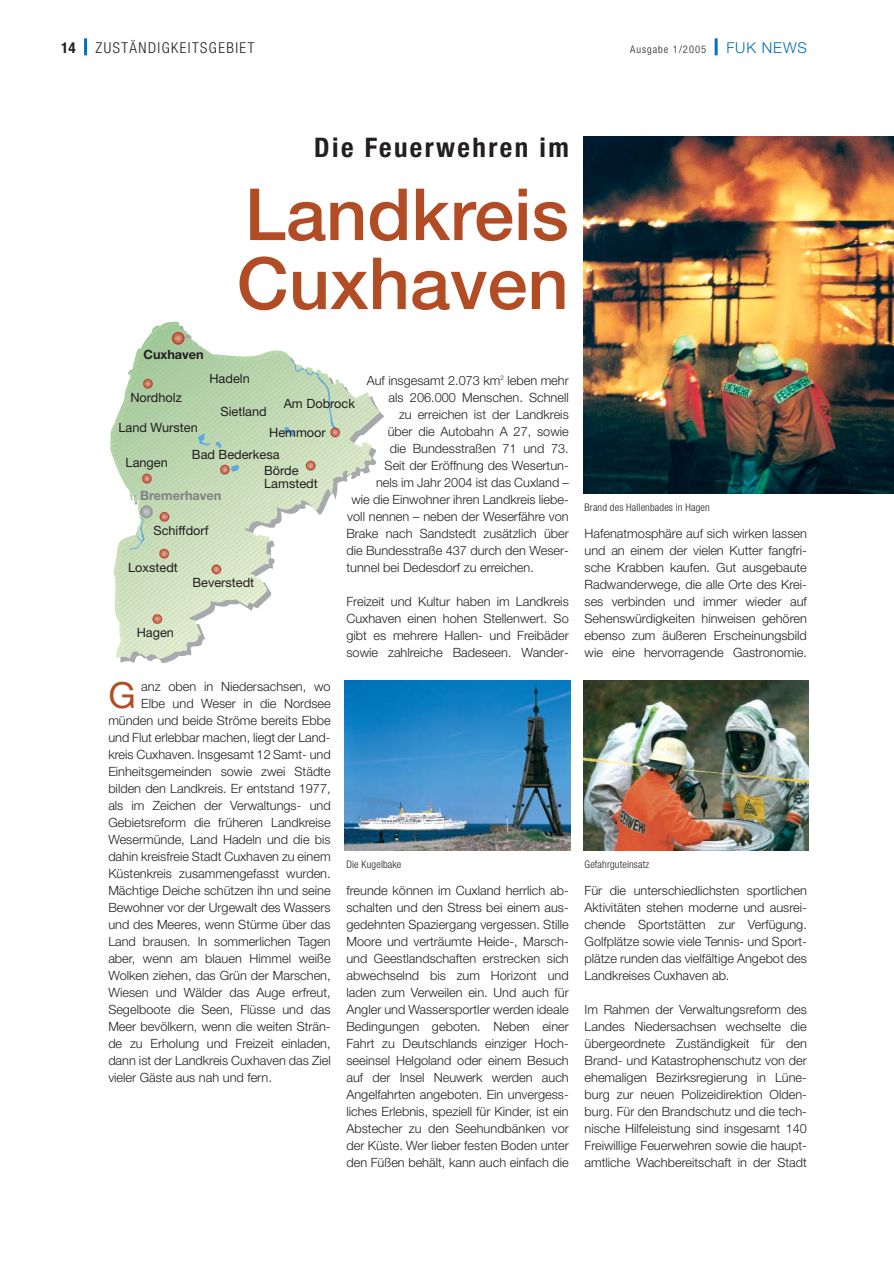
<style>
.page{position:relative;width:894px;height:1263px;background:#fff}
.page>*{position:absolute;margin:0;border:0;box-sizing:border-box;transform-origin:0 0}
.t1{font:500 72px/69px "Helvetica Neue";color:#b14c24}
.t2{font:36px "Helvetica Neue";color:#b14c24}
.t3{font:700 condensed 27px "Helvetica Neue";letter-spacing:.09em;color:#231f20}
.t4{font:300 condensed 15px "Helvetica Neue";letter-spacing:.095em;color:#231f20}
.t5{font:300 15px "Helvetica Neue";letter-spacing:.055em;color:#0071bc}
.t6{font:700 condensed 15px "Helvetica Neue";color:#231f20}
.t7{font:300 12.75px/17px "Helvetica Neue";color:#231f20;text-align:justify}
.t8{font:12.75px/12.8px "Helvetica Neue";color:#231f20}
.t9{font:700 12.75px "Helvetica Neue";color:#808285}
.t10{font:700 12.75px "Helvetica Neue";color:#231f20}
.t11{font:300 condensed 10.5px "Helvetica Neue";letter-spacing:.015em;color:#231f20}
.t12{font:300 condensed 10.5px "Helvetica Neue";letter-spacing:.095em;color:#231f20}
</style>
<div class="page">
<svg style="left:142px;top:461px;width:235px;height:200px"></svg>
<svg style="left:152px;top:614px;width:10px;height:10px"></svg>
<svg style="left:212px;top:565px;width:9px;height:9px"></svg>
<svg style="left:110px;top:321px;width:230px;height:238px"></svg>
<hr style="left:84px;top:38px;width:3px;height:17px;background:#0071bc">
<hr style="left:715px;top:38px;width:3px;height:17px;background:#0071bc">
<img style="left:583px;top:136px;width:310px;height:357px">
<img style="left:583px;top:680px;width:225px;height:170px">
<img style="left:345px;top:680px;width:225px;height:170px">
<p class="t6" style="left:61px;top:42px;width:16px">14</p>
<p class="t4" style="left:96px;top:42px;width:160px">ZUSTÄNDIGKEITSGEBIET</p>
<p class="t12" style="left:630px;top:45px;width:78px">Ausgabe 1/2005</p>
<p class="t5" style="left:726px;top:42px;width:82px">FUK NEWS</p>
<h3 class="t3" style="left:314px;top:138px;width:256px">Die Feuerwehren im</h3>
<p class="t10" style="left:144px;top:350px;width:62px">Cuxhaven</p>
<h1 class="t1" style="left:237px;top:187px;width:334px">Landkreis<br>Cuxhaven</h1>
<p class="t8" style="left:209px;top:373px;width:42px">Hadeln</p>
<p class="t7" style="left:367px;top:373px;width:204px">Auf insgesamt 2.073 km<sup>2</sup> leben mehr</p>
<p class="t7" style="left:389px;top:390px;width:182px">als 206.000 Menschen. Schnell</p>
<p class="t7" style="left:399px;top:407px;width:171px">zu erreichen ist der Landkreis</p>
<p class="t7" style="left:388px;top:424px;width:183px">über die Autobahn A 27, sowie</p>
<p class="t7" style="left:390px;top:441px;width:181px">die Bundesstraßen 71 und 73.</p>
<p class="t7" style="left:385px;top:458px;width:186px">Seit der Eröffnung des Wesertun-</p>
<p class="t7" style="left:376px;top:475px;width:194px">nels im Jahr 2004 ist das Cuxland –</p>
<p class="t7" style="left:352px;top:492px;width:219px">wie die Einwohner ihren Landkreis liebe-</p>
<p class="t7" style="left:347px;top:509px;width:223px">voll nennen – neben der Weserfähre von</p>
<p class="t7" style="left:346px;top:526px;width:224px">Brake nach Sandstedt zusätzlich über</p>
<p class="t7" style="left:346px;top:543px;width:224px">die Bundesstraße 437 durch den Weser-</p>
<p class="t7" style="left:346px;top:560px;width:189px">tunnel bei Dedesdorf zu erreichen.</p>
<p class="t7" style="left:346px;top:594px;width:224px">Freizeit und Kultur haben im Landkreis Cuxhaven einen hohen Stellenwert. So gibt es mehrere Hallen- und Freibäder sowie zahlreiche Badeseen. Wander-</p>
<p class="t8" style="left:130px;top:393px;width:53px">Nordholz</p>
<p class="t8" style="left:284px;top:398px;width:73px">Am Dobrock</p>
<p class="t8" style="left:220px;top:406px;width:48px">Sietland</p>
<p class="t8" style="left:118px;top:422px;width:81px">Land Wursten</p>
<p class="t8" style="left:192px;top:422px;width:135px;line-height:22.5px;text-indent:77px">Hemmoor<br>Bad Bederkesa</p>
<p class="t9" style="left:140px;top:491px;width:83px">Bremerhaven</p>
<p class="t8" style="left:126px;top:457px;width:44px">Langen</p>
<p class="t8" style="left:264px;top:465px;width:55px">Börde<br>Lamstedt</p>
<p class="t8" style="left:153px;top:526px;width:57px">Schiffdorf</p>
<p class="t8" style="left:128px;top:562px;width:51px">Loxstedt</p>
<p class="t8" style="left:192px;top:578px;width:63px">Beverstedt</p>
<p class="t8" style="left:137px;top:627px;width:39px">Hagen</p>
<p class="t11" style="left:585px;top:503px;width:127px">Brand des Hallenbades in Hagen</p>
<p class="t7" style="left:585px;top:526px;width:224px">Hafenatmosphäre auf sich wirken lassen und an einem der vielen Kutter fangfri&shy;sche Krabben kaufen. Gut ausgebaute Radwanderwege, die alle Orte des Krei&shy;ses verbinden und immer wieder auf Sehenswürdigkeiten hinweisen gehören ebenso zum äußeren Erscheinungsbild wie eine hervorragende Gastronomie.</p>
<h2 class="t2" style="left:108px;top:682px;width:29px">G</h2>
<p class="t7" style="left:141px;top:679px;width:191px">anz oben in Niedersachsen, wo</p>
<p class="t7" style="left:141px;top:696px;width:191px">Elbe und Weser in die Nordsee</p>
<p class="t7" style="left:108px;top:713px;width:224px">münden und beide Ströme bereits Ebbe</p>
<p class="t7" style="left:108px;top:730px;width:224px">und Flut erlebbar machen, liegt der Land-</p>
<p class="t7" style="left:108px;top:747px;width:224px">kreis Cuxhaven. Insgesamt 12 Samt- und</p>
<p class="t7" style="left:108px;top:764px;width:224px">Einheitsgemeinden sowie zwei Städte</p>
<p class="t7" style="left:108px;top:781px;width:224px">bilden den Landkreis. Er entstand 1977,</p>
<p class="t7" style="left:108px;top:798px;width:224px">als im Zeichen der Verwaltungs- und</p>
<p class="t7" style="left:108px;top:815px;width:224px">Gebietsreform die früheren Landkreise</p>
<p class="t7" style="left:108px;top:832px;width:224px">Wesermünde, Land Hadeln und die bis</p>
<p class="t7" style="left:108px;top:849px;width:224px">dahin kreisfreie Stadt Cuxhaven zu einem</p>
<p class="t7" style="left:108px;top:866px;width:224px">Küstenkreis zusammengefasst wurden.</p>
<p class="t7" style="left:108px;top:883px;width:224px">Mächtige Deiche schützen ihn und seine</p>
<p class="t7" style="left:108px;top:900px;width:224px">Bewohner vor der Urgewalt des Wassers</p>
<p class="t7" style="left:108px;top:917px;width:224px">und des Meeres, wenn Stürme über das</p>
<p class="t7" style="left:108px;top:934px;width:224px">Land brausen. In sommerlichen Tagen</p>
<p class="t7" style="left:108px;top:951px;width:224px">aber, wenn am blauen Himmel weiße</p>
<p class="t7" style="left:108px;top:968px;width:224px">Wolken ziehen, das Grün der Marschen,</p>
<p class="t7" style="left:108px;top:985px;width:224px">Wiesen und Wälder das Auge erfreut,</p>
<p class="t7" style="left:108px;top:1002px;width:224px">Segelboote die Seen, Flüsse und das</p>
<p class="t7" style="left:108px;top:1019px;width:224px">Meer bevölkern, wenn die weiten Strän-</p>
<p class="t7" style="left:108px;top:1036px;width:224px">de zu Erholung und Freizeit einladen,</p>
<p class="t7" style="left:108px;top:1053px;width:224px">dann ist der Landkreis Cuxhaven das Ziel</p>
<p class="t7" style="left:108px;top:1070px;width:165px">vieler Gäste aus nah und fern.</p>
<p class="t11" style="left:346px;top:860px;width:57px">Die Kugelbake</p>
<p class="t11" style="left:585px;top:860px;width:66px">Gefahrguteinsatz</p>
<p class="t7" style="left:346px;top:883px;width:224px">freunde können im Cuxland herrlich ab&shy;schalten und den Stress bei einem aus&shy;gedehnten Spaziergang vergessen. Stille Moore und verträumte Heide-, Marsch&shy;und Geestlandschaften erstrecken sich abwechselnd bis zum Horizont und laden zum Verweilen ein. Und auch für Angler und Wassersportler werden ideale Bedingungen geboten. Neben einer Fahrt zu Deutschlands einziger Hoch&shy;seeinsel Helgoland oder einem Besuch auf der Insel Neuwerk werden auch Angelfahrten angeboten. Ein unvergess&shy;liches Erlebnis, speziell für Kinder, ist ein Abstecher zu den Seehundbänken vor der Küste. Wer lieber festen Boden unter den Füßen behält, kann auch einfach die</p>
<p class="t7" style="left:585px;top:883px;width:224px">Für die unterschiedlichsten sportlichen Aktivitäten stehen moderne und ausrei&shy;chende Sportstätten zur Verfügung.<br>Golfplätze sowie viele Tennis- und Sport&shy;plätze runden das vielfältige Angebot des Landkreises Cuxhaven ab.</p>
<p class="t7" style="left:585px;top:1002px;width:224px">Im Rahmen der Verwaltungsreform des Landes Niedersachsen wechselte die übergeordnete Zuständigkeit für den Brand- und Katastrophenschutz von der ehemaligen Bezirksregierung in Lüne&shy;burg zur neuen Polizeidirektion Olden&shy;burg. Für den Brandschutz und die tech&shy;nische Hilfeleistung sind insgesamt 140<br>Freiwillige Feuerwehren sowie die haupt&shy;amtliche Wachbereitschaft in der Stadt</p>
</div>
